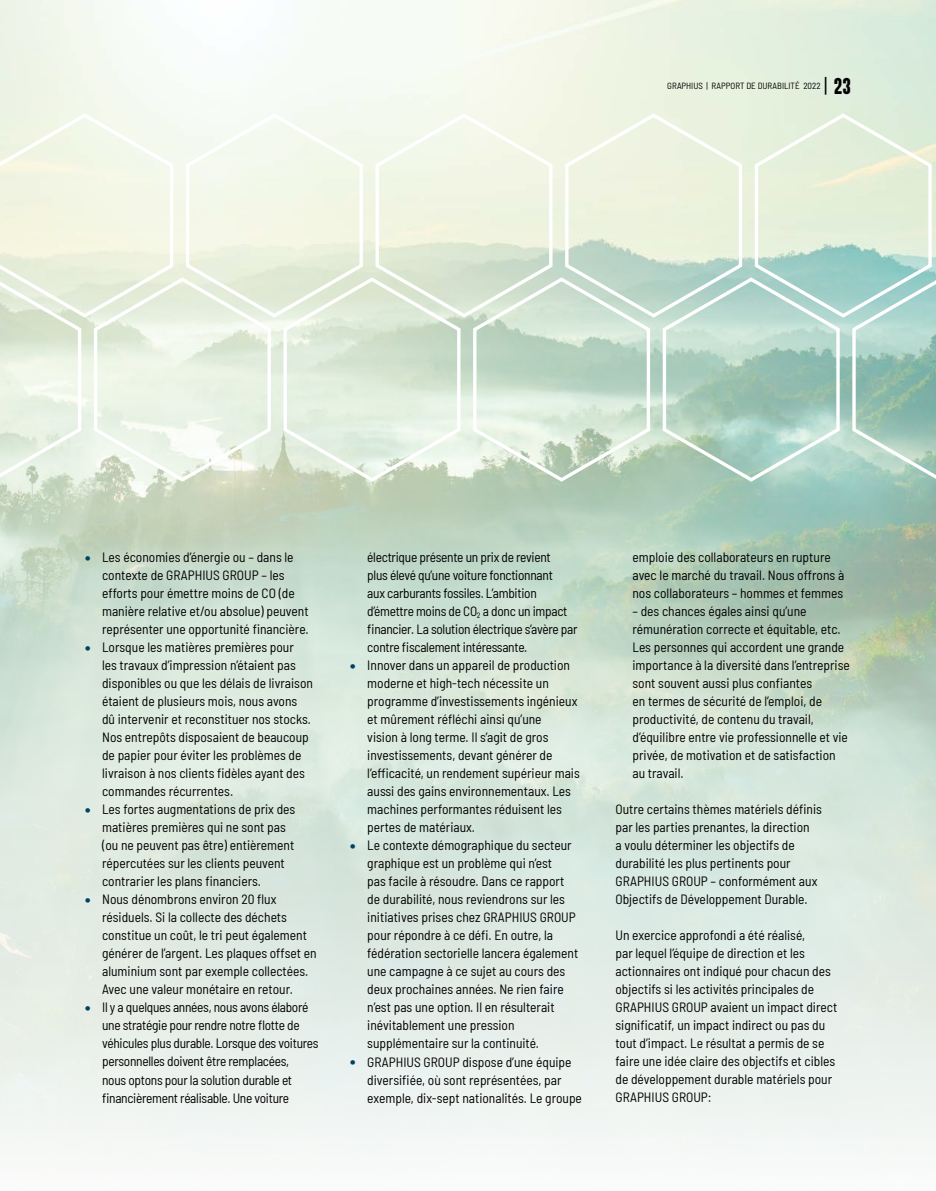
<style>
.page{position:relative;width:936px;height:1191px;background:#fff}
.page>*{position:absolute;margin:0;border:0;box-sizing:border-box;transform-origin:0 0}
.t1{font:21px "Tabloid Press JNL";color:#000}
.t2{font:semi-condensed 13.5px/18px "Barlow";color:#000}
.t3{font:semi-condensed 13.5px/18px "Barlow";letter-spacing:-.02em;color:#000}
.t4{font:semi-condensed 9px "Barlow";color:#000}
.s1{font-family:"Barlow";font-stretch:semi-condensed}
.s2{font-weight:800;font-stretch:normal;font-size:16.8px;color:#004164}
</style>
<div class="page">
<svg style="left:0;top:111px;width:935px;height:372px;background:#dbe8d9"></svg>
<p class="t4" style="left:667px;top:79px;width:155px">GRAPHIUS | RAPPORT DE DURABILITÉ 2022</p>
<h1 class="t1" style="left:824px;top:74px;width:28px"><span class="s1">|</span> 23</h1>
<p class="t2" style="left:102px;top:547px;width:208px;text-indent:-17px"><span class="s2">•</span> Les économies d’énergie ou – dans le contexte de GRAPHIUS GROUP – les efforts pour émettre moins de CO (de manière relative et/ou absolue) peuvent représenter une opportunité financière.</p>
<p class="t2" style="left:102px;top:637px;width:212px;text-indent:-17px"><span class="s2">•</span> Lorsque les matières premières pour<br>les travaux d’impression n’étaient pas disponibles ou que les délais de livraison étaient de plusieurs mois, nous avons dû intervenir et reconstituer nos stocks.<br>Nos entrepôts disposaient de beaucoup de papier pour éviter les problèmes de livraison à nos clients fidèles ayant des commandes récurrentes.</p>
<p class="t2" style="left:102px;top:799px;width:195px;text-indent:-17px"><span class="s2">•</span> Les fortes augmentations de prix des matières premières qui ne sont pas (ou ne peuvent pas être) entièrement répercutées sur les clients peuvent contrarier les plans financiers.</p>
<p class="t2" style="left:102px;top:889px;width:216px;text-indent:-17px"><span class="s2">•</span> Nous dénombrons environ 20 flux résiduels. Si la collecte des déchets constitue un coût, le tri peut également générer de l’argent. Les plaques offset en aluminium sont par exemple collectées.<br>Avec une valeur monétaire en retour.</p>
<p class="t3" style="left:102px;top:997px;width:218px;text-indent:-17px"><span class="s2">•</span> Il y a quelques années, nous avons élaboré une stratégie pour rendre notre flotte de véhicules plus durable. Lorsque des voitures personnelles doivent être remplacées,<br>nous optons pour la solution durable et financièrement réalisable. Une voiture</p>
<p class="t3" style="left:367px;top:547px;width:212px">électrique présente un prix de revient<br>plus élevé qu’une voiture fonctionnant<br>aux carburants fossiles. L’ambition d’émettre moins de CO<sub>2</sub> a donc un impact financier. La solution électrique s’avère par contre fiscalement intéressante.</p>
<p class="t2" style="left:367px;top:655px;width:214px;text-indent:-17px"><span class="s2">•</span> Innover dans un appareil de production moderne et high-tech nécessite un programme d’investissements ingénieux et mûrement réfléchi ainsi qu’une<br>vision à long terme. Il s’agit de gros investissements, devant générer de l’efficacité, un rendement supérieur mais aussi des gains environnementaux. Les machines performantes réduisent les pertes de matériaux.</p>
<p class="t2" style="left:367px;top:835px;width:212px;text-indent:-17px"><span class="s2">•</span> Le contexte démographique du secteur graphique est un problème qui n’est<br>pas facile à résoudre. Dans ce rapport de durabilité, nous reviendrons sur les initiatives prises chez GRAPHIUS GROUP pour répondre à ce défi. En outre, la fédération sectorielle lancera également une campagne à ce sujet au cours des deux prochaines années. Ne rien faire n’est pas une option. Il en résulterait inévitablement une pression supplémentaire sur la continuité.</p>
<p class="t2" style="left:367px;top:1051px;width:216px;text-indent:-17px"><span class="s2">•</span> GRAPHIUS GROUP dispose d’une équipe diversifiée, où sont représentées, par exemple, dix-sept nationalités. Le groupe</p>
<p class="t2" style="left:632px;top:547px;width:213px">emploie des collaborateurs en rupture avec le marché du travail. Nous offrons à nos collaborateurs – hommes et femmes</p>
<p class="t2" style="left:632px;top:601px;width:219px">– des chances égales ainsi qu’une rémunération correcte et équitable, etc.<br>Les personnes qui accordent une grande importance à la diversité dans l’entreprise sont souvent aussi plus confiantes<br>en termes de sécurité de l’emploi, de productivité, de contenu du travail, d’équilibre entre vie professionnelle et vie privée, de motivation et de satisfaction au travail.</p>
<p class="t2" style="left:615px;top:799px;width:208px">Outre certains thèmes matériels définis par les parties prenantes, la direction<br>a voulu déterminer les objectifs de durabilité les plus pertinents pour GRAPHIUS GROUP – conformément aux Objectifs de Développement Durable.</p>
<p class="t2" style="left:615px;top:925px;width:223px">Un exercice approfondi a été réalisé,<br>par lequel l’équipe de direction et les actionnaires ont indiqué pour chacun des objectifs si les activités principales de GRAPHIUS GROUP avaient un impact direct significatif, un impact indirect ou pas du tout d’impact. Le résultat a permis de se faire une idée claire des objectifs et cibles de développement durable matériels pour GRAPHIUS GROUP:</p>
</div>
